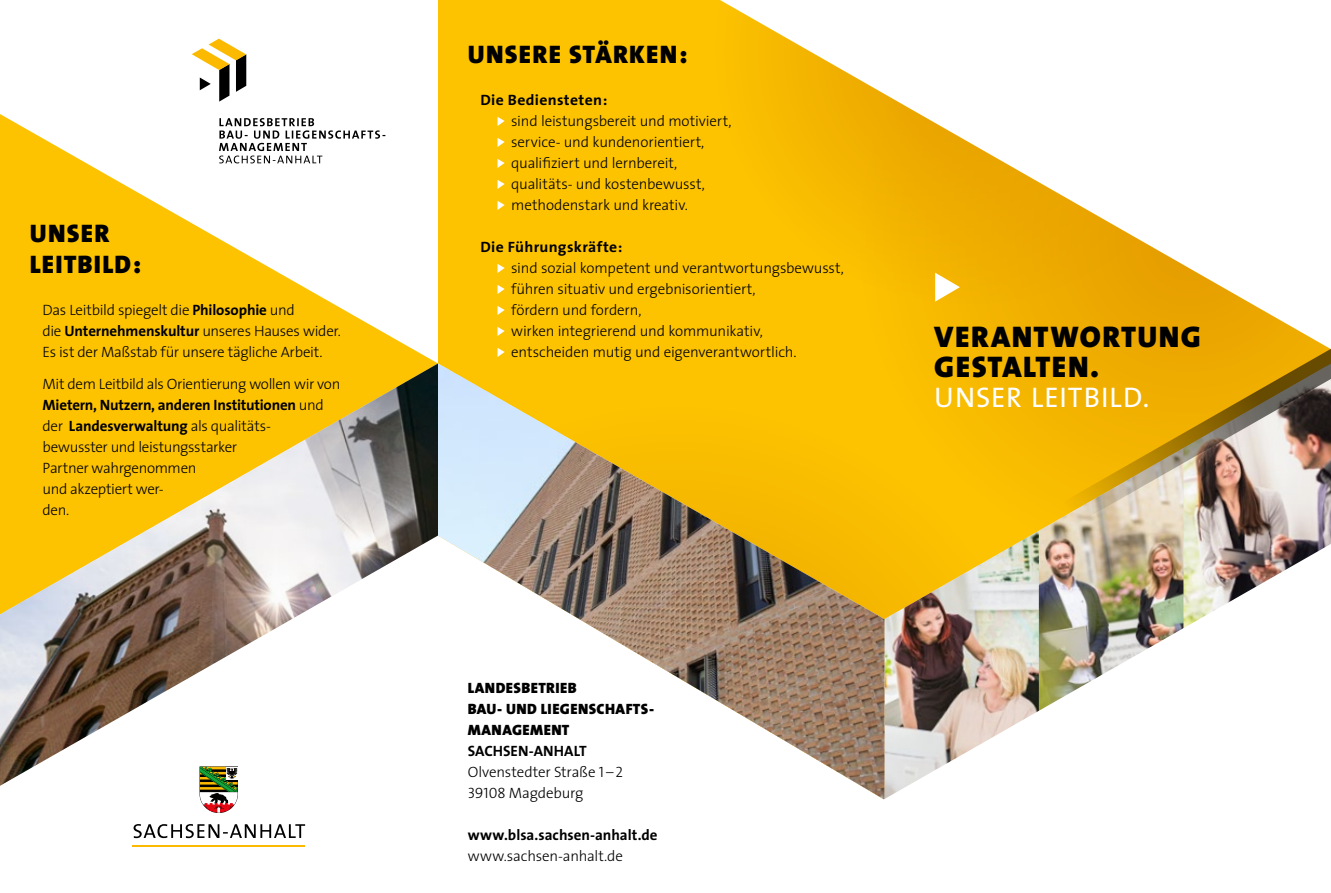
<style>
.page{position:relative;width:1331px;height:893px;background:#fff}
.page>*{position:absolute;margin:0;border:0;box-sizing:border-box;transform-origin:0 0}
.t1{font:30px/30px "The Sans Black Caps";letter-spacing:.05em;color:#000}
.t2{font:28.5px "The Sans Caps";letter-spacing:.035em;color:#fff}
.t3{font:25.5px/31.5px "The Sans Black Caps";letter-spacing:.05em;color:#000}
.t4{font:300 15px/21px "The Sans";letter-spacing:-.015em;color:#000}
.t5{font:15px/21px "The Sans Black Caps";letter-spacing:.03em;color:#000}
.t6{font:700 15px "The Sans";letter-spacing:.015em;color:#000;scale:1.05 1}
.t7{font:700 15px "The Sans";letter-spacing:.015em;color:#000}
.t8{font:15px "The Sans Bold Caps";letter-spacing:.005em;color:#000}
.s1{font-weight:700}
.s2{font-family:"The Sans Light Caps";font-weight:400}
</style>
<div class="page">
<div style="left:438px;top:0;width:389px;height:363px;background:#fdc300"></div>
<div style="left:690px;top:0;width:30px;height:329px;background:#fdc300"></div>
<svg style="left:0;top:114px;width:437px;height:249px;fill:#fdc300"></svg>
<img style="left:438px;top:363px;width:446px;height:340px">
<img style="left:0;top:363px;width:438px;height:423px">
<svg style="left:884px;top:349px;width:447px;height:195px;background:#dcaf31"></svg>
<svg style="left:497px;top:117px;width:8px;height:9px"></svg>
<svg style="left:497px;top:138px;width:8px;height:9px"></svg>
<svg style="left:497px;top:159px;width:8px;height:9px"></svg>
<svg style="left:497px;top:180px;width:8px;height:9px"></svg>
<svg style="left:497px;top:201px;width:8px;height:9px"></svg>
<svg style="left:497px;top:264px;width:8px;height:9px"></svg>
<svg style="left:497px;top:285px;width:8px;height:9px"></svg>
<svg style="left:497px;top:306px;width:8px;height:9px"></svg>
<svg style="left:497px;top:327px;width:8px;height:9px"></svg>
<svg style="left:497px;top:348px;width:8px;height:9px"></svg>
<img style="left:720px;top:544px;width:610px;height:256px">
<svg style="left:720px;top:0;width:611px;height:349px"></svg>
<svg style="left:219px;top:118px;width:166px;height:45px"></svg>
<svg style="left:192px;top:39px;width:54px;height:63px"></svg>
<hr style="left:133px;top:845px;width:172px;height:1px;background:#fbba00">
<svg style="left:134px;top:824px;width:171px;height:14px"></svg>
<svg style="left:200px;top:766px;width:38px;height:47px"></svg>
<h3 class="t3" style="left:30px;top:217px;width:113px">UNSER<br>LEITBILD:</h3>
<p class="t4" style="left:43px;top:299px;width:300px">Das Leitbild spiegelt die <span class="s1">Philosophie</span> und<br>die <span class="s1">Unternehmenskultur</span> unseres Hauses wider.<br>Es ist der Maßstab für unsere tägliche Arbeit.</p>
<p class="t4" style="left:43px;top:372px;width:299px">Mit dem Leitbild als Orientierung wollen wir von<br><span class="s1">Mietern, Nutzern, anderen Institutionen</span> und der <span class="s1">Landesverwaltung</span> als qualitäts-<br>bewusster und leistungsstarker<br>Partner wahrgenommen<br>und akzeptiert wer-<br>den.</p>
<h3 class="t3" style="left:468px;top:38px;width:221px">UNSERE STÄRKEN:</h3>
<p class="t6" style="left:480px;top:87px;width:122px">Die Bediensteten:</p>
<p class="t4" style="left:511px;top:110px;width:222px">sind leistungsbereit und motiviert, service- und kundenorientiert, qualifiziert und lernbereit, qualitäts- und kostenbewusst, methodenstark und kreativ.</p>
<p class="t6" style="left:480px;top:234px;width:137px">Die Führungskräfte:</p>
<p class="t4" style="left:511px;top:257px;width:334px">sind sozial kompetent und verantwortungsbewusst, führen situativ und ergebnisorientiert,<br>fördern und fordern,<br>wirken integrierend und kommunikativ, entscheiden mutig und eigenverantwortlich.</p>
<h1 class="t1" style="left:934px;top:321px;width:268px">VERANTWORTUNG<br>GESTALTEN.</h1>
<h2 class="t2" style="left:934px;top:374px;width:216px">UNSER LEITBILD.</h2>
<p class="t5" style="left:468px;top:677px;width:188px">LANDESBETRIEB<br>BAU- UND LIEGENSCHAFTS-<br>MANAGEMENT</p>
<p class="t8" style="left:468px;top:738px;width:121px">SACHSEN-ANHALT</p>
<p class="t4" style="left:468px;top:761px;width:157px">Olvenstedter Straße <span class="s2">1 – 2<br>39108</span> Magdeburg</p>
<p class="t7" style="left:468px;top:822px;width:191px">www.blsa.sachsen-anhalt.de</p>
<p class="t4" style="left:468px;top:845px;width:157px">www.sachsen-anhalt.de</p>
</div>
